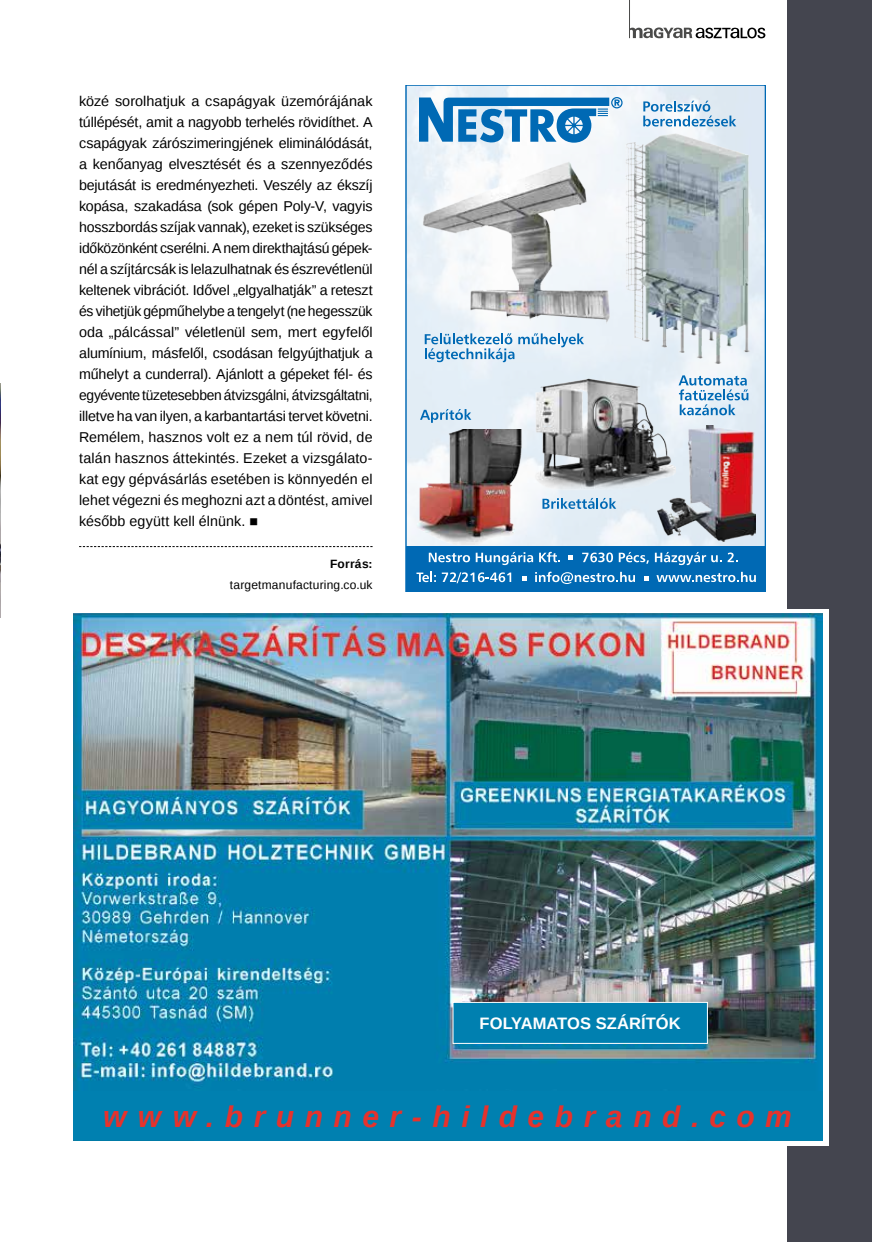
<style>
.page{position:relative;width:872px;height:1242px;background:#fff}
.page>*{position:absolute;margin:0;border:0;box-sizing:border-box;transform-origin:0 0}
.t1{font:italic 700 30.15px "Liberation Sans";letter-spacing:.345em;color:#e6322c}
.t2{font:700 16.5px "Liberation Sans";color:#fff}
.t3{font:14.25px/21px "Liberation Sans";letter-spacing:.005em;color:#000;text-align:justify}
.t4{font:12px "Liberation Sans";letter-spacing:.015em;color:#000}
.t5{font:700 12px "Liberation Sans";letter-spacing:.015em;color:#000}
</style>
<div class="page">
<div style="left:787px;top:0;width:85px;height:1242px;background:#44454f"></div>
<svg style="left:630px;top:27px;width:135px;height:11px"></svg>
<hr style="left:629px;top:0;width:1px;height:38px;background:#4a4a49">
<img style="left:0;top:384px;width:1px;height:233px">
<svg style="left:79px;top:546px;width:293px;height:1px"></svg>
<svg style="left:73px;top:609px;width:756px;height:536px"></svg>
<img style="left:73px;top:614px;width:749px;height:477px">
<div style="left:453px;top:1002px;width:254px;height:41px;background:#0080b0"></div>
<div style="left:453px;top:1002px;width:254px;height:41px;border:1px solid #fff"></div>
<div style="left:73px;top:1091px;width:749px;height:49px;background:#0080b0"></div>
<img style="left:408px;top:87px;width:355px;height:459px">
<img style="left:616px;top:130px;width:141px;height:235px">
<img style="left:414px;top:429px;width:110px;height:115px">
<img style="left:530px;top:378px;width:145px;height:112px">
<img style="left:657px;top:425px;width:98px;height:116px">
<svg style="left:419px;top:97px;width:203px;height:46px"></svg>
<img style="left:413px;top:159px;width:201px;height:171px">
<div style="left:406px;top:546px;width:359px;height:45px;background:#0069b4"></div>
<svg style="left:429px;top:553px;width:41px;height:9px"></svg>
<svg style="left:476px;top:552px;width:57px;height:13px"></svg>
<svg style="left:539px;top:552px;width:21px;height:10px"></svg>
<svg style="left:582px;top:552px;width:31px;height:10px"></svg>
<svg style="left:619px;top:552px;width:30px;height:12px"></svg>
<svg style="left:655px;top:552px;width:66px;height:13px"></svg>
<svg style="left:727px;top:552px;width:10px;height:10px"></svg>
<svg style="left:416px;top:572px;width:20px;height:10px"></svg>
<svg style="left:442px;top:572px;width:69px;height:11px"></svg>
<svg style="left:656px;top:572px;width:100px;height:10px"></svg>
<svg style="left:535px;top:571px;width:100px;height:13px"></svg>
<svg style="left:643px;top:101px;width:93px;height:25px"></svg>
<svg style="left:425px;top:333px;width:159px;height:29px;background:#b4d2e8"></svg>
<svg style="left:420px;top:409px;width:51px;height:14px"></svg>
<svg style="left:542px;top:498px;width:74px;height:11px"></svg>
<svg style="left:568px;top:555px;width:5px;height:5px"></svg>
<svg style="left:522px;top:576px;width:5px;height:4px"></svg>
<svg style="left:644px;top:576px;width:5px;height:4px"></svg>
<svg style="left:678px;top:375px;width:70px;height:40px"></svg>
<p class="t3" style="left:79px;top:91px;width:295px">közé sorolhatjuk a csapágyak üzemórájának túllépését, amit a nagyobb terhelés rövidíthet. A csapágyak zárószimeringjének eliminálódását, a kenőanyag elvesztését és a szennyeződés bejutását is eredményezheti. Veszély az ékszíj kopása, szakadása (sok gépen Poly-V, vagyis hosszbordás szíjak vannak), ezeket is szükséges időközönként cserélni. A nem direkthajtású gépek&shy;nél a szíjtárcsák is lelazulhatnak és észrevétlenül keltenek vibrációt. Idővel „elgyalhatják” a reteszt és vihetjük gépműhelybe a tengelyt (ne hegesszük oda „pálcással” véletlenül sem, mert egyfelől alumínium, másfelől, csodásan felgyújthatjuk a műhelyt a cunderral). Ajánlott a gépeket fél- és egyévente tüzetesebben átvizsgálni, átvizsgáltatni, illetve ha van ilyen, a karbantartási tervet követni.<br>Remélem, hasznos volt ez a nem túl rövid, de talán hasznos áttekintés. Ezeket a vizsgálato&shy;kat egy gépvásárlás esetében is könnyedén el lehet végezni és meghozni azt a döntést, amivel később együtt kell élnünk. ■</p>
<p class="t5" style="left:330px;top:556px;width:44px">Forrás:</p>
<p class="t4" style="left:230px;top:578px;width:144px">targetmanufacturing.co.uk</p>
<p class="t2" style="left:479px;top:1012px;width:203px">FOLYAMATOS SZÁRÍTÓK</p>
<h1 class="t1" style="left:103px;top:1095px;width:690px">www.brunner-hildebrand.com</h1>
</div>
